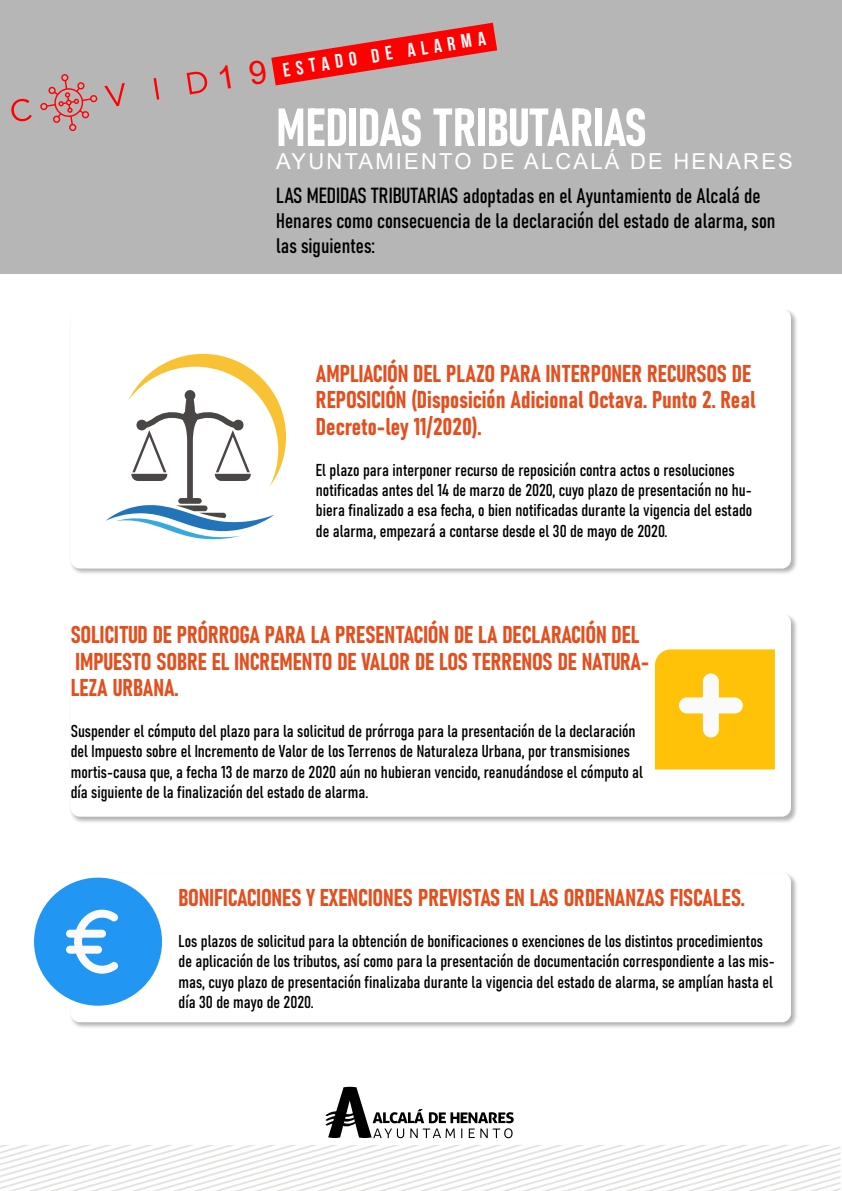
<style>
.page{position:relative;width:842px;height:1191px;background:#fff}
.page>*{position:absolute;margin:0;border:0;box-sizing:border-box;transform-origin:0 0}
.t1{font:52.8px "Bahnschrift";color:#fff}
.t2{font:24px/26.7px "Bahnschrift";color:#e34f1f}
.t3{font:22px "Arial";letter-spacing:.1em;color:#fff}
.t4{font:20.8px/24.9px "Bahnschrift";color:#000}
.t5{font:700 19.5px "Bebas Neue";color:#fff}
.t6{font:17px/20.3px "Bahnschrift";color:#000}
.s1{font-size:21.6px}
</style>
<div class="page">
<div style="left:0;top:0;width:842px;height:274px;background:#b7b6b6"></div>
<svg style="left:40px;top:74px;width:58px;height:57px"></svg>
<svg style="left:11px;top:99px;width:21px;height:22px"></svg>
<svg style="left:104px;top:83px;width:21px;height:23px"></svg>
<svg style="left:154px;top:78px;width:5px;height:22px"></svg>
<svg style="left:187px;top:72px;width:20px;height:22px"></svg>
<div style="left:70px;top:872px;width:728px;height:157px;background:#000;opacity:.3"></div>
<div style="left:71px;top:873px;width:720px;height:149px;background:#fff;border-radius:9px"></div>
<div style="left:70px;top:613px;width:728px;height:210px;background:#000;opacity:.3"></div>
<div style="left:71px;top:614px;width:720px;height:202px;background:#fff;border-radius:9px"></div>
<div style="left:70px;top:308px;width:728px;height:268px;background:#000;opacity:.3"></div>
<div style="left:71px;top:309px;width:720px;height:259px;background:#fff;border-radius:9px"></div>
<svg style="left:106px;top:354px;width:180px;height:185px"></svg>
<svg style="left:0;top:1145px;width:840px;height:46px"></svg>
<svg style="left:325px;top:1086px;width:189px;height:52px"></svg>
<svg style="left:655px;top:649px;width:120px;height:120px;background:#fec927"></svg>
<div style="left:34px;top:877px;width:128px;height:128px;background:#2196f2;border-radius:50%"></div>
<svg style="left:66px;top:909px;width:52px;height:64px"></svg>
<svg style="left:271px;top:23px;width:226px;height:63px"></svg>
<p class="t5" style="left:281px;top:59px;width:206px;rotate:-9deg">ESTADO DE ALARMA</p>
<h1 class="t1" style="left:276px;top:94px;width:373px">MEDIDAS TRIBUTARIAS</h1>
<p class="t3" style="left:276px;top:146px;width:518px">AYUNTAMIENTO DE ALCALÁ DE HENARES</p>
<p class="t4" style="left:276px;top:183px;width:501px"><span class="s1">LAS MEDIDAS TRIBUTARIAS</span> adoptadas en el Ayuntamiento de Alcalá de<br>Henares como consecuencia de la declaración del estado de alarma, son las siguientes:</p>
<h2 class="t2" style="left:316px;top:360px;width:441px">AMPLIACIÓN DEL PLAZO PARA INTERPONER RECURSOS DE<br>REPOSICIÓN (Disposición Adicional Octava. Punto 2. Real<br>Decreto-ley 11/2020).</h2>
<p class="t6" style="left:316px;top:459px;width:438px">El plazo para interponer recurso de reposición contra actos o resoluciones notificadas antes del 14 de marzo de 2020, cuyo plazo de presentación no hu&shy;biera finalizado a esa fecha, o bien notificadas durante la vigencia del estado de alarma, empezará a contarse desde el 30 de mayo de 2020.</p>
<h2 class="t2" style="left:71px;top:621px;width:580px">SOLICITUD DE PRÓRROGA PARA LA PRESENTACIÓN DE LA DECLARACIÓN DEL<br>IMPUESTO SOBRE EL INCREMENTO DE VALOR DE LOS TERRENOS DE NATURA-<br>LEZA URBANA.</h2>
<p class="t6" style="left:71px;top:721px;width:574px">Suspender el cómputo del plazo para la solicitud de prórroga para la presentación de la declaración del Impuesto sobre el Incremento de Valor de los Terrenos de Naturaleza Urbana, por transmisiones mortis-causa que, a fecha 13 de marzo de 2020 aún no hubieran vencido, reanudándose el cómputo al día siguiente de la finalización del estado de alarma.</p>
<h2 class="t2" style="left:179px;top:884px;width:568px">BONIFICACIONES Y EXENCIONES PREVISTAS EN LAS ORDENANZAS FISCALES.</h2>
<p class="t6" style="left:179px;top:930px;width:598px">Los plazos de solicitud para la obtención de bonificaciones o exenciones de los distintos procedimientos de aplicación de los tributos, así como para la presentación de documentación correspondiente a las mis&shy;mas, cuyo plazo de presentación finalizaba durante la vigencia del estado de alarma, se amplían hasta el día 30 de mayo de 2020.</p>
</div>
